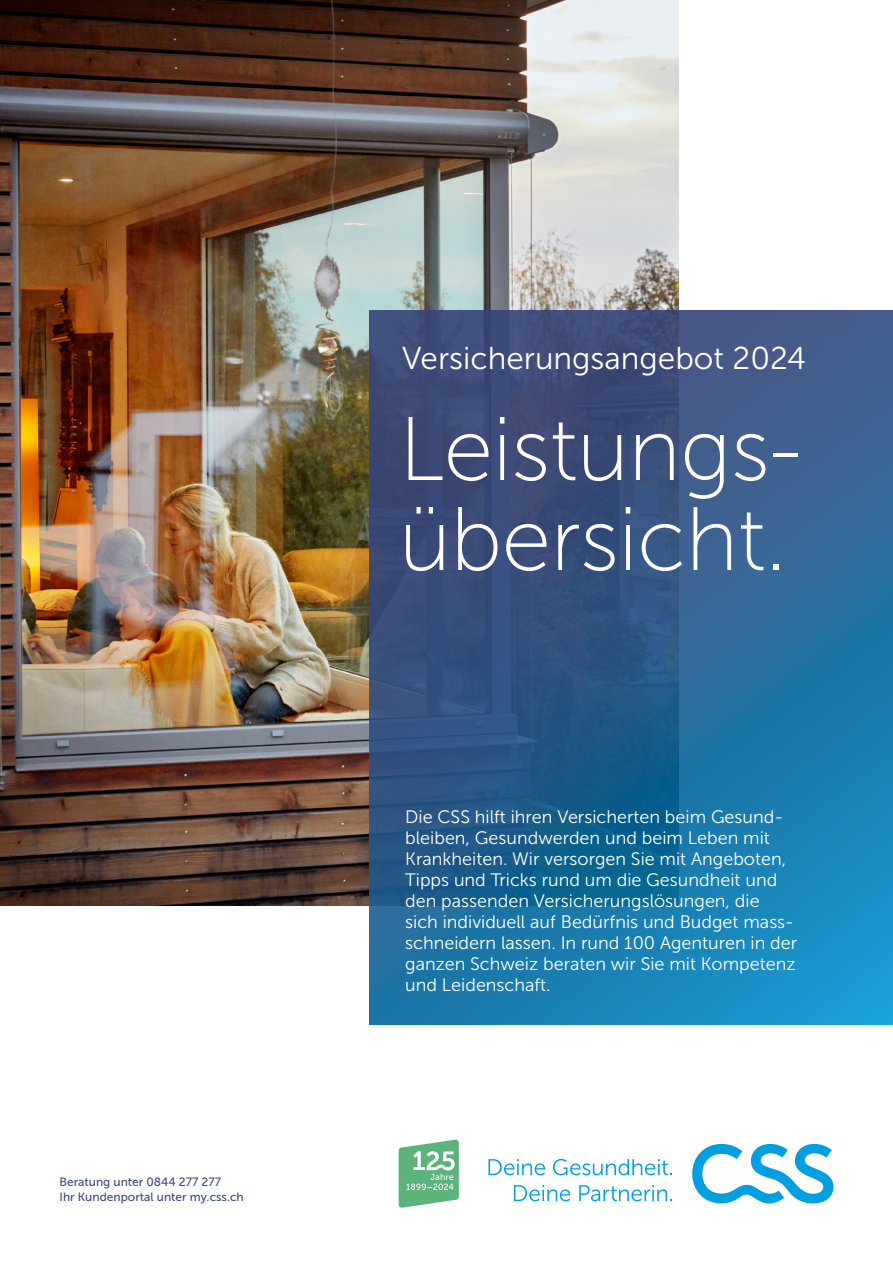
<style>
.page{position:relative;width:893px;height:1263px;background:#fff}
.page>*{position:absolute;margin:0;border:0;box-sizing:border-box;transform-origin:0 0}
.t1{font:90px/90px "Museo Sans 100";letter-spacing:-.01em;color:#fff}
.t2{font:31.5px "Museo Sans 300";color:#fff}
.t3{font:18px/21px "Museo Sans 300";color:#fff}
.t4{font:12px/15.8px "Museo Sans 500";color:#414e7e}
</style>
<div class="page">
<svg style="left:488px;top:1159px;width:57px;height:16px"></svg>
<svg style="left:553px;top:1159px;width:119px;height:16px"></svg>
<svg style="left:514px;top:1185px;width:56px;height:16px"></svg>
<svg style="left:579px;top:1185px;width:93px;height:16px"></svg>
<svg style="left:692px;top:1144px;width:141px;height:59px"></svg>
<img style="left:0;top:0;width:679px;height:906px">
<svg style="left:399px;top:1140px;width:60px;height:68px"></svg>
<svg style="left:369px;top:310px;width:524px;height:715px;background:#2b6392"></svg>
<p class="t4" style="left:60px;top:1173px;width:186px">Beratung unter 0844 277 277<br>Ihr Kundenportal unter my.css.ch</p>
<h2 class="t2" style="left:402px;top:341px;width:405px">Versicherungsangebot 2024</h2>
<h1 class="t1" style="left:399px;top:405px;width:404px">Leistungs&shy;übersicht.</h1>
<p class="t3" style="left:405px;top:806px;width:393px">Die CSS hilft ihren Versicherten beim Gesund&shy;bleiben, Gesundwerden und beim Leben mit Krankheiten. Wir versorgen Sie mit Angeboten, Tipps und Tricks rund um die Gesundheit und den passenden Versicherungslösungen, die<br>sich individuell auf Bedürfnis und Budget mass&shy;schneidern lassen. In rund 100 Agenturen in der ganzen Schweiz beraten wir Sie mit Kompetenz und Leidenschaft.</p>
</div>
